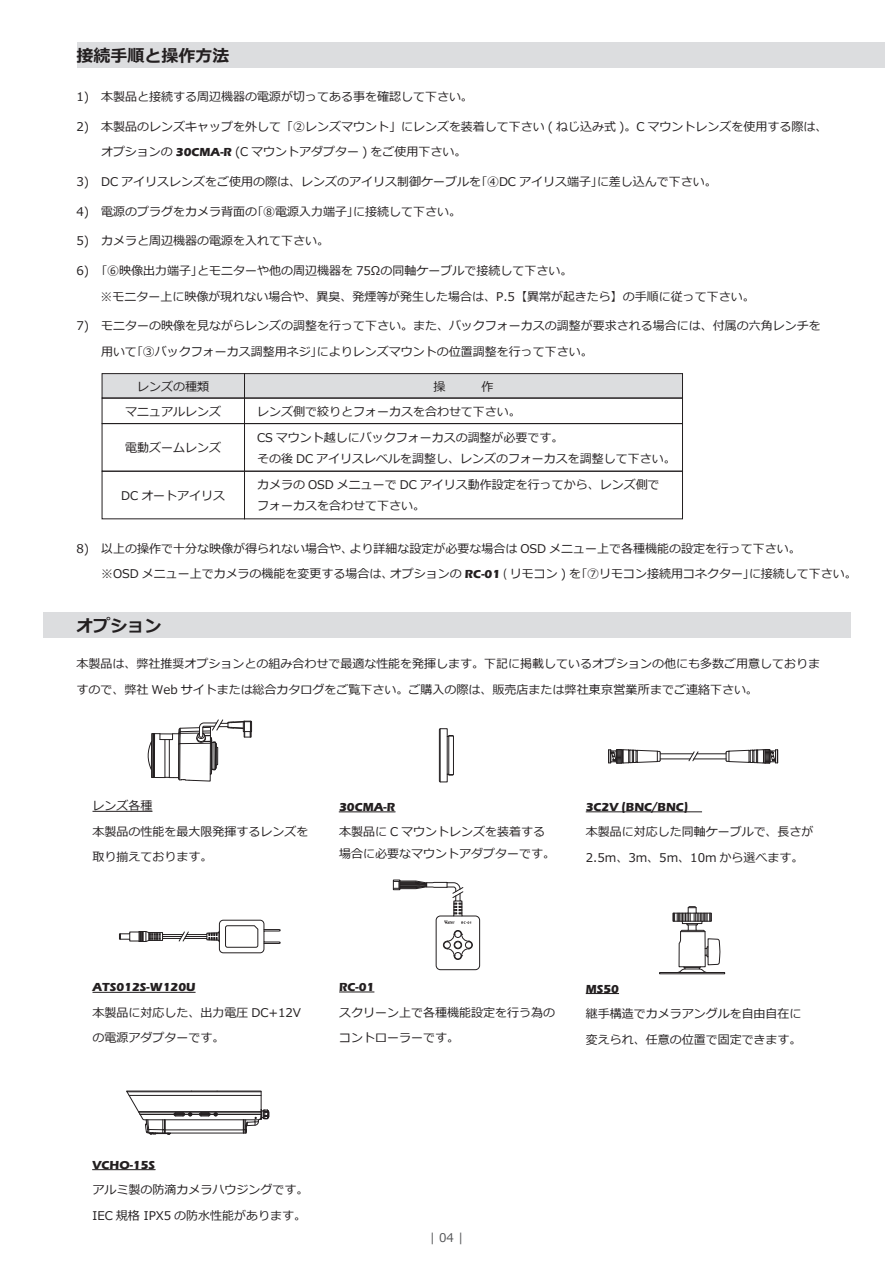
<style>
.page{position:relative;width:893px;height:1263px;background:#fff}
.page>*{position:absolute;margin:0;border:0;box-sizing:border-box;transform-origin:0 0}
.t1{font:700 16.95px "Meiryo";color:#231f20}
.t2{font:12px/25.5px "Meiryo";color:#231f20}
.t3{font:700 12px "Eras ITC";color:#231f20}
.t4{font:12px "Meiryo";color:#57585a}
.s1{font-family:"Eras ITC";font-weight:700}
.s2{font-family:"Koz Go Pr 6 N"}
</style>
<div class="page">
<div style="left:77px;top:43px;width:807px;height:25px;background:#dcdddf"></div>
<div style="left:244px;top:373px;width:439px;height:25px;background:#dcdddf;border:1px solid #231f20"></div>
<div style="left:102px;top:373px;width:143px;height:25px;background:#dcdddf;border:1px solid #231f20"></div>
<div style="left:102px;top:398px;width:143px;height:26px;border:1px solid #231f20"></div>
<div style="left:102px;top:423px;width:143px;height:49px;border:1px solid #231f20"></div>
<div style="left:102px;top:471px;width:143px;height:48px;border:1px solid #231f20"></div>
<div style="left:244px;top:471px;width:439px;height:48px;border:1px solid #231f20"></div>
<div style="left:244px;top:398px;width:439px;height:26px;border:1px solid #231f20"></div>
<div style="left:43px;top:613px;width:807px;height:25px;background:#dcdddf"></div>
<hr style="left:93px;top:811px;width:59px;height:1px;background:#231f20">
<hr style="left:93px;top:992px;width:103px;height:1px;background:#231f20">
<svg style="left:148px;top:719px;width:104px;height:63px"></svg>
<hr style="left:165px;top:739px;width:1px;height:38px;background:#231f20">
<hr style="left:169px;top:740px;width:1px;height:37px;background:#231f20">
<hr style="left:586px;top:811px;width:116px;height:1px;background:#231f20">
<hr style="left:339px;top:991px;width:35px;height:1px;background:#231f20">
<hr style="left:586px;top:993px;width:33px;height:1px;background:#231f20">
<svg style="left:659px;top:906px;width:66px;height:69px"></svg>
<hr style="left:677px;top:972px;width:30px;height:1px;background:#231f20">
<hr style="left:93px;top:1169px;width:62px;height:1px;background:#231f20">
<svg style="left:126px;top:1090px;width:144px;height:45px"></svg>
<svg style="left:392px;top:879px;width:88px;height:91px"></svg>
<hr style="left:339px;top:811px;width:56px;height:1px;background:#231f20">
<svg style="left:438px;top:728px;width:16px;height:55px"></svg>
<hr style="left:440px;top:729px;width:1px;height:53px;background:#231f20">
<hr style="left:447px;top:736px;width:1px;height:38px;background:#231f20">
<hr style="left:448px;top:736px;width:1px;height:38px;background:#231f20">
<hr style="left:660px;top:753px;width:33px;height:1px;background:#231f20">
<hr style="left:660px;top:758px;width:30px;height:1px;background:#231f20">
<svg style="left:608px;top:749px;width:53px;height:15px"></svg>
<svg style="left:688px;top:749px;width:91px;height:15px"></svg>
<svg style="left:119px;top:919px;width:162px;height:35px"></svg>
<h1 class="t1" style="left:77px;top:44px;width:155px">接続手順と操作方法</h1>
<p class="t2" style="left:77px;top:84px;width:398px">1)　本製品と接続する周辺機器の電源が切ってある事を確認して下さい。</p>
<p class="t2" style="left:101px;top:114px;width:728px;text-indent:-24px">2) 本製品のレンズキャップを外して「②レンズマウント」にレンズを装着して下さい ( ねじ込み式 )。C マウントレンズを使用する際は、オプションの <span class="s1">30CMA-R</span> (C マウントアダプター ) をご使用下さい。</p>
<p class="t2" style="left:77px;top:169px;width:642px">3)　DC アイリスレンズをご使用の際は、レンズのアイリス制御ケーブルを｢④DC アイリス端子｣に差し込んで下さい。</p>
<p class="t2" style="left:77px;top:199px;width:386px">4)　電源のプラグをカメラ背面の｢⑧電源入力端子｣に接続して下さい。</p>
<p class="t2" style="left:77px;top:229px;width:254px">5)　カメラと周辺機器の電源を入れて下さい。</p>
<p class="t2" style="left:77px;top:259px;width:680px">6)　｢⑥映像出力端子｣とモニターや他の周辺機器を 75Ωの同軸ケーブルで接続して下さい。<br>　　※モニター上に映像が現れない場合や、異臭、発煙等が発生した場合は、P.5【異常が起きたら】の手順に従って下さい。</p>
<p class="t2" style="left:101px;top:314px;width:721px;text-indent:-24px">7)　モニターの映像を見ながらレンズの調整を行って下さい。また、バックフォーカスの調整が要求される場合には、付属の六角レンチを用いて｢③バックフォーカス調整用ネジ｣によりレンズマウントの位置調整を行って下さい。</p>
<p class="t2" style="left:137px;top:374px;width:73px">レンズの種類</p>
<p class="t2" style="left:125px;top:400px;width:97px">マニュアルレンズ</p>
<p class="t2" style="left:125px;top:436px;width:97px">電動ズームレンズ</p>
<p class="t2" style="left:121px;top:484px;width:105px">DC オートアイリス</p>
<p class="t2" style="left:257px;top:375px;width:308px;text-indent:176px">操　　　作<br>レンズ側で絞りとフォーカスを合わせて下さい。<br>CS マウント越しにバックフォーカスの調整が必要です。</p>
<p class="t2" style="left:257px;top:446px;width:420px;line-height:26.1px">その後 DC アイリスレベルを調整し、レンズのフォーカスを調整して下さい。カメラの OSD メニューで DC アイリス動作設定を行ってから、レンズ側で</p>
<p class="t2" style="left:257px;top:494px;width:169px">フォーカスを合わせて下さい。</p>
<p class="t2" style="left:101px;top:536px;width:757px;text-indent:-24px">8)　以上の操作で十分な映像が得られない場合や、より詳細な設定が必要な場合は OSD メニュー上で各種機能の設定を行って下さい。<br>※OSD メニュー上でカメラの機能を変更する場合は、オプションの <span class="s1">RC-01</span> <span class="s2">(</span> リモコン ) を｢⑦リモコン接続用コネクター｣に接続して下さい。</p>
<h1 class="t1" style="left:77px;top:614px;width:87px">オプション</h1>
<p class="t2" style="left:77px;top:652px;width:745px">本製品は、弊社推奨オプションとの組み合わせで最適な性能を発揮します。下記に掲載しているオプションの他にも多数ご用意しておりますので、弊社 Web サイトまたは総合カタログをご覧下さい。ご購入の際は、販売店または弊社東京営業所までご連絡下さい。</p>
<p class="t2" style="left:93px;top:794px;width:217px">レンズ各種<br>本製品の性能を最大限発揮するレンズを取り揃えております。</p>
<p class="t3" style="left:339px;top:800px;width:58px">30CMA-R</p>
<p class="t2" style="left:339px;top:822px;width:217px;line-height:21.3px">本製品に C マウントレンズを装着する場合に必要なマウントアダプターです。</p>
<p class="t3" style="left:586px;top:800px;width:104px">3C2V (BNC/BNC)</p>
<p class="t2" style="left:586px;top:820px;width:229px">本製品に対応した同軸ケーブルで、長さが<br>2.5m、3m、5m、10m から選べます。</p>
<p class="t3" style="left:93px;top:980px;width:105px">ATS012S-W120U</p>
<p class="t2" style="left:93px;top:1000px;width:210px">本製品に対応した、出力電圧 DC+12Vの電源アダプターです。</p>
<p class="t3" style="left:339px;top:980px;width:37px">RC-01</p>
<p class="t2" style="left:339px;top:1000px;width:217px">スクリーン上で各種機能設定を行う為のコントローラーです。</p>
<p class="t3" style="left:586px;top:982px;width:35px">MS50</p>
<p class="t2" style="left:586px;top:1002px;width:217px">継手構造でカメラアングルを自由自在に変えられ、任意の位置で固定できます。</p>
<p class="t3" style="left:93px;top:1158px;width:64px">VCHO-15S</p>
<p class="t2" style="left:93px;top:1178px;width:217px">アルミ製の防滴カメラハウジングです。<br>IEC 規格 IPX5 の防水性能があります。</p>
<p class="t4" style="left:430px;top:1229px;width:35px">| 04 |</p>
</div>
